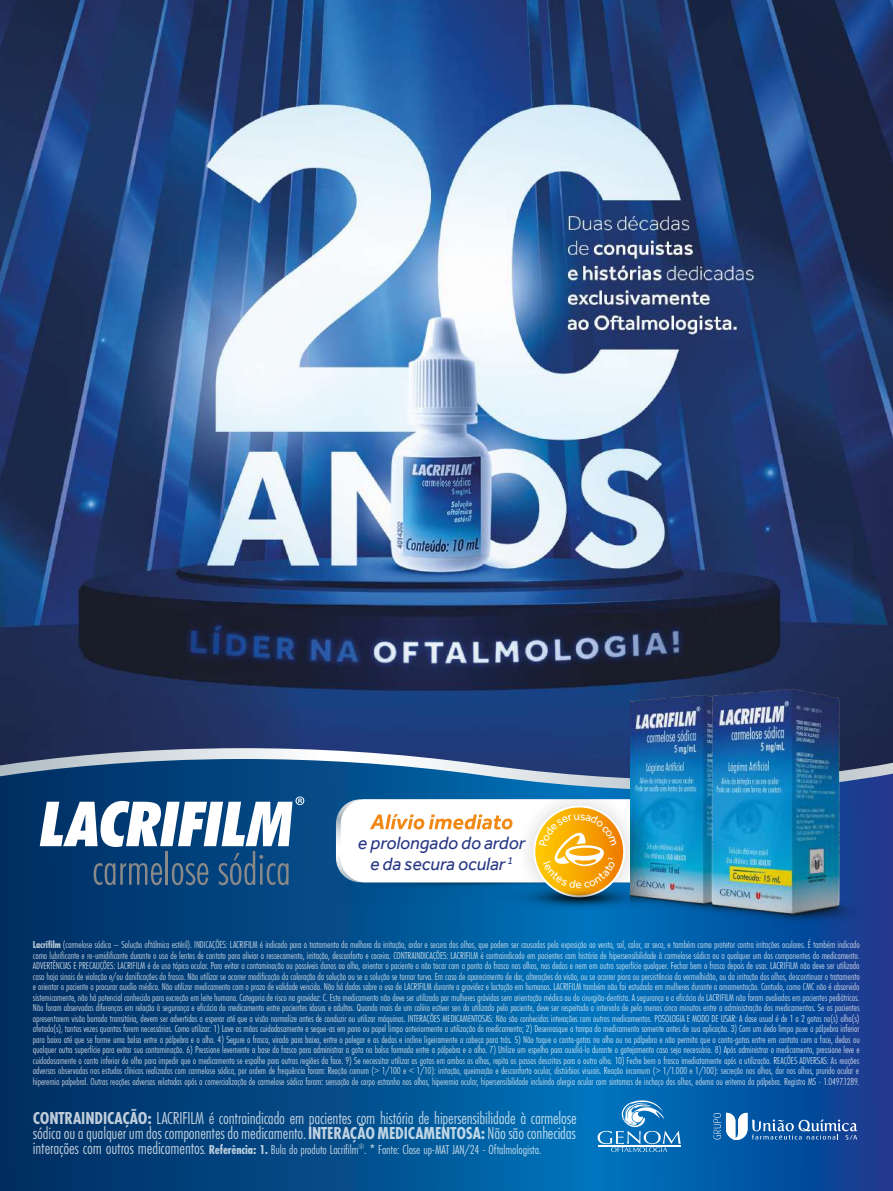
<style>
.page{position:relative;width:893px;height:1191px;background:#fff}
.page>*{position:absolute;margin:0;border:0;box-sizing:border-box;transform-origin:0 0}
.t1{font:italic 18.3px/20.2px "Effra";color:#283784;text-align:center}
.t2{font:18px/15px "Futura PT Cond";letter-spacing:-.01em;color:#fff}
.t3{font:13.5px "Futura PT Cond";letter-spacing:-.01em;color:#fff}
.t4{font:10.5px/10.5px "Futura PT Cond";letter-spacing:-.01em;color:#fff;text-align:justify}
.s1{font-weight:700}
.s2{font-size:18px}
</style>
<div class="page">
<img style="left:0;top:0;width:893px;height:748px">
<svg style="left:0;top:759px;width:893px;height:432px;background:#054f8f"></svg>
<img style="left:336px;top:888px;width:156px;height:18px">
<svg style="left:40px;top:796px;width:264px;height:89px"></svg>
<img style="left:492px;top:888px;width:138px;height:28px">
<img style="left:630px;top:670px;width:51px;height:277px">
<img style="left:681px;top:661px;width:211px;height:300px">
<svg style="left:598px;top:1100px;width:83px;height:52px;background:#3288c4"></svg>
<hr style="left:598px;top:1145px;width:82px;height:1px;background:#fff">
<svg style="left:521px;top:792px;width:117px;height:4px"></svg>
<img style="left:504px;top:888px;width:165px;height:27px">
<svg style="left:713px;top:1112px;width:144px;height:27px;background:#4278b5"></svg>
<svg style="left:892px;top:0;width:1px;height:60px"></svg>
<svg style="left:336px;top:796px;width:360px;height:92px"></svg>
<h1 class="t1" style="left:358px;top:833px;width:169px">e prolongado do ardor e da secura ocular <sup>1</sup></h1>
<p class="t4" style="left:33px;top:939px;width:828px"><span class="s1">Lacrifilm</span> (carmelose sódica – Solução oftálmica estéril). INDICAÇÕES: LACRIFILM é indicado para o tratamento da melhora da irritação, ardor e secura dos olhos, que podem ser causadas pela exposição ao vento, sol, calor, ar seco, e também como protetor contra irritações oculares. É também indicado como lubrificante e re-umidificante durante o uso de lentes de contato para aliviar o ressecamento, irritação, desconforto e coceira. CONTRAINDICAÇÕES: LACRIFILM é contraindicado em pacientes com história de hipersensibilidade à carmelose sódica ou a qualquer um dos componentes do medicamento.<br>ADVERTÊNCIAS E PRECAUÇÕES: LACRIFILM é de uso tópico ocular. Para evitar a contaminação ou possíveis danos ao olho, orientar o paciente a não tocar com a ponta do frasco nos olhos, nos dedos e nem em outra superfície qualquer. Fechar bem o frasco depois de usar. LACRIFILM não deve ser utilizado caso haja sinais de violação e/ou danificações do frasco. Não utilizar se ocorrer modificação da coloração da solução ou se a solução se tornar turva. Em caso de aparecimento de dor, alterações da visão, ou se ocorrer piora ou persistência da vermelhidão, ou da irritação dos olhos, descontinuar o tratamento e orientar o paciente a procurar auxílio médico. Não utilizar medicamento com o prazo de validade vencido. Não há dados sobre o uso de LACRIFILM durante a gravidez e lactação em humanos. LACRIFILM também não foi estudado em mulheres durante a amamentação. Contudo, como CMC não é absorvido sistemicamente, não há potencial conhecido para excreção em leite humano. Categoria de risco na gravidez: C. Este medicamento não deve ser utilizado por mulheres grávidas sem orientação médica ou do cirurgião-dentista. A segurança e a eficácia de LACRIFILM não foram avaliadas em pacientes pediátricos.<br>Não foram observadas diferenças em relação à segurança e eficácia do medicamento entre pacientes idosos e adultos. Quando mais de um colírio estiver sen do utilizado pelo paciente, deve ser respeitado o intervalo de pelo menos cinco minutos entre a administração dos medicamentos. Se os pacientes apresentarem visão borrada transitória, devem ser advertidos a esperar até que a visão normalize antes de conduzir ou utilizar máquinas. INTERAÇÕES MEDICAMENTOSAS: Não são conhecidas interações com outros medicamentos. POSOLOGIA E MODO DE USAR: A dose usual é de 1 a 2 gotas no(s) olho(s) afetado(s), tantas vezes quantas forem necessárias. Como utilizar: 1) Lave as mãos cuidadosamente e seque-as em pano ou papel limpo anteriormente a utilização do medicamento; 2) Desenrosque a tampa do medicamento somente antes de sua aplicação. 3) Com um dedo limpo puxe a pálpebra inferior para baixo até que se forme uma bolsa entre a pálpebra e o olho. 4) Segure o frasco, virado para baixo, entre o polegar e os dedos e incline ligeiramente a cabeça para trás. 5) Não toque o conta-gotas no olho ou na pálpebra e não permita que o conta-gotas entre em contato com a face, dedos ou qualquer outra superfície para evitar sua contaminação. 6) Pressione levemente a base do frasco para administrar a gota na bolsa formada entre a pálpebra e o olho. 7) Utilize um espelho para auxiliá-lo durante o gotejamento caso seja necessário. 8) Após administrar o medicamento, pressione leve e cuidadosamente o canto inferior do olho para impedir que o medicamento se espalhe para outras regiões da face. 9) Se necessitar utilizar as gotas em ambos os olhos, repita os passos descritos para o outro olho. 10) Feche bem o frasco imediatamente após a utilização. REAÇÕES ADVERSAS: As reações adversas observadas nos estudos clínicos realizados com carmelose sódica, por ordem de frequência foram: Reação comum (&gt; 1/100 e &lt; 1/10): irritação, queimação e desconforto ocular, distúrbios visuais. Reação incomum (&gt; 1/1.000 e 1/100): secreção nos olhos, dor nos olhos, prurido ocular e hiperemia palpebral. Outras reações adversas relatadas após a comercialização de carmelose sódica foram: sensação de corpo estranho nos olhos, hiperemia ocular, hipersensibilidade incluindo alergia ocular com sintomas de inchaço dos olhos, edema ou eritema da pálpebra. Registro MS - 1.0497.1289.</p>
<h2 class="t2" style="left:33px;top:1110px;width:545px"><span class="s1">CONTRAINDICAÇÃO:</span> LACRIFILM é contraindicado em pacientes com história de hipersensibilidade à carmelose sódicaouaqualquerum dos componentesdo medicamento.<span class="s1">INTERAÇÃOMEDICAMENTOSA:</span>Nãosãoconhecidas</h2>
<p class="t3" style="left:33px;top:1141px;width:510px"><span class="s2">interações com outros medicamentos</span>. <span class="s1">Referência: 1.</span> Bula do produto Lacrifilm<sup>®</sup>. <span class="s1">*</span> Fonte: Close up-MAT JAN/24 - Oftalmologista.</p>
</div>
